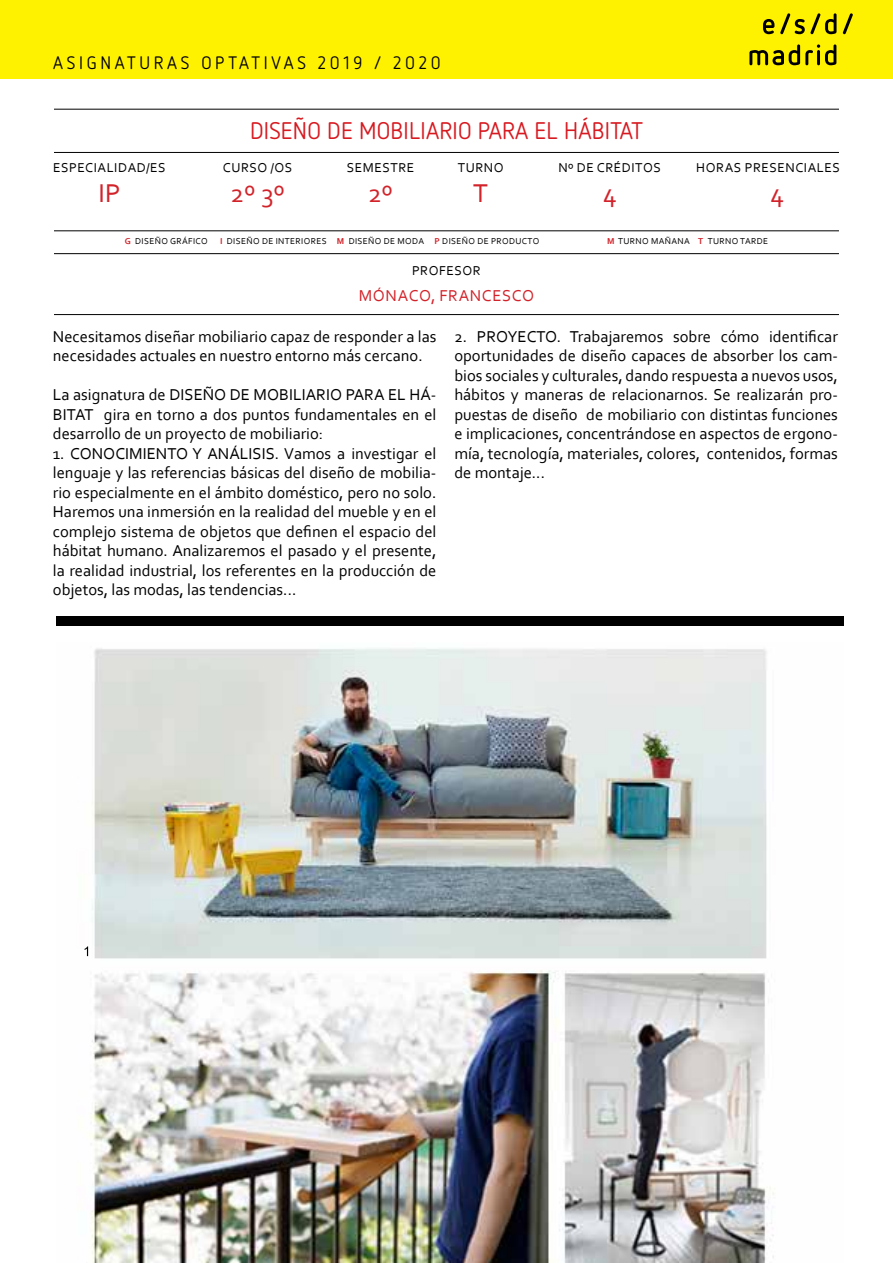
<style>
.page{position:relative;width:893px;height:1263px;background:#fff}
.page>*{position:absolute;margin:0;border:0;box-sizing:border-box;transform-origin:0 0}
.t1{font:27px "Corbel";color:#d2232a}
.t2{font:24px "Netto OT";letter-spacing:.01em;color:#d71920}
.t3{font:18px "Netto OT";letter-spacing:.21em;color:#000}
.t4{font:16.5px/19.5px "Corbel";color:#000}
.t5{font:16.5px "Corbel";letter-spacing:.04em;color:#d2232a}
.t6{font:13.5px "Corbel";letter-spacing:.04em;color:#000}
.t7{font:9px "Corbel";letter-spacing:.04em;color:#000}
.s1{font-weight:700;color:#d2232a}
</style>
<div class="page">
<div style="left:0;top:0;width:893px;height:79px;background:#fff200"></div>
<svg style="left:763px;top:19px;width:11px;height:15px"></svg>
<svg style="left:780px;top:13px;width:56px;height:21px"></svg>
<svg style="left:843px;top:13px;width:10px;height:21px"></svg>
<svg style="left:749px;top:44px;width:87px;height:21px"></svg>
<hr style="left:54px;top:109px;width:785px;height:1px;background:#000">
<hr style="left:54px;top:152px;width:785px;height:1px;background:#000">
<hr style="left:54px;top:253px;width:785px;height:1px;background:#000">
<hr style="left:54px;top:314px;width:785px;height:1px;background:#000">
<hr style="left:54px;top:231px;width:785px;height:1px;background:#000">
<div style="left:56px;top:617px;width:787px;height:9px;background:#000"></div>
<img style="left:84px;top:648px;width:691px;height:615px">
<p class="t3" style="left:53px;top:51px;width:389px">ASIGNATURAS OPTATIVAS 2019 / 2020</p>
<p class="t6" style="left:53px;top:159px;width:105px">es pecialidad/es</p>
<h1 class="t1" style="left:98px;top:176px;width:11px">IP</h1>
<h2 class="t2" style="left:250px;top:116px;width:394px">DISEÑO DE MOBILIARIO PARA EL HÁBITAT</h2>
<p class="t6" style="left:223px;top:159px;width:28px">curso</p>
<p class="t6" style="left:271px;top:159px;width:14px">/os</p>
<h1 class="t1" style="left:231px;top:176px;width:56px">2º 3º</h1>
<p class="t6" style="left:347px;top:159px;width:60px">semestre</p>
<h1 class="t1" style="left:368px;top:176px;width:26px">2º</h1>
<p class="t6" style="left:458px;top:159px;width:45px">turno</p>
<h1 class="t1" style="left:473px;top:176px;width:15px">T</h1>
<p class="t6" style="left:558px;top:159px;width:94px">Nº de créditos</p>
<h1 class="t1" style="left:603px;top:176px;width:15px">4</h1>
<p class="t6" style="left:696px;top:159px;width:66px">horas prese</p>
<p class="t6" style="left:785px;top:159px;width:47px">nciales</p>
<h1 class="t1" style="left:770px;top:176px;width:15px">4</h1>
<p class="t7" style="left:125px;top:235px;width:27px"><span class="s1">G</span> Diseño</p>
<p class="t7" style="left:170px;top:235px;width:13px">gráf</p>
<p class="t7" style="left:193px;top:235px;width:15px">ico</p>
<p class="t7" style="left:220px;top:235px;width:23px"><span class="s1">I</span> Diseño</p>
<p class="t7" style="left:262px;top:235px;width:49px">de interiores</p>
<p class="t7" style="left:337px;top:235px;width:28px"><span class="s1">M</span> Diseño</p>
<p class="t7" style="left:384px;top:235px;width:75px">de moda <span class="s1">P</span> Diseño</p>
<p class="t7" style="left:477px;top:235px;width:62px">de producto</p>
<p class="t7" style="left:607px;top:235px;width:161px"><span class="s1">M</span> turno mañana <span class="s1">t</span> turno tarde</p>
<p class="t6" style="left:412px;top:262px;width:70px">pROFESOR</p>
<p class="t5" style="left:359px;top:286px;width:39px">MÓNAC</p>
<p class="t5" style="left:419px;top:286px;width:52px">O, FRANC</p>
<p class="t5" style="left:492px;top:286px;width:43px">ESCO</p>
<p class="t4" style="left:53px;top:326px;width:385px">Necesitamos diseñar mobiliario capaz de responder a las necesidades actuales en nuestro entorno más cercano.</p>
<p class="t4" style="left:53px;top:385px;width:244px">La asignatura de DISEÑO DE MOBILIA</p>
<p class="t4" style="left:316px;top:385px;width:122px">RIO PARA EL HÁ-</p>
<p class="t4" style="left:53px;top:404px;width:19px">BITAT</p>
<p class="t4" style="left:454px;top:326px;width:385px;text-align:justify">2. PROYECTO. Trabajaremos sobre cómo identificar oportunidades de diseño capaces de absorber los cam&shy;bios sociales y culturales, dando respuesta a nuevos usos, hábitos y maneras de relacionarnos. Se realizarán pro&shy;puestas de diseño de mobiliario con distintas funciones e implicaciones, concentrándose en aspectos de ergono&shy;mía, tecnología, materiales, colores, contenidos, formas de montaje...</p>
<p class="t4" style="left:53px;top:404px;width:385px;text-indent:51px">gira en torno a dos puntos fundamentales en el desarrollo de un proyecto de mobiliario:</p>
<p class="t4" style="left:53px;top:443px;width:71px">1. CONOCIMI</p>
<p class="t4" style="left:53px;top:443px;width:385px;text-align:justify;text-indent:94px">ENTO Y ANÁLISIS. Vamos a investigar el lenguaje y las referencias básicas del diseño de mobilia&shy;rio especialmente en el ámbito doméstico, pero no solo.<br>Haremos una inmersión en la realidad del mueble y en el complejo sistema de objetos que definen el espacio del hábitat humano. Analizaremos el pasado y el presente, la realidad industrial, los referentes en la producción de objetos, las modas, las tendencias...</p>
</div>
